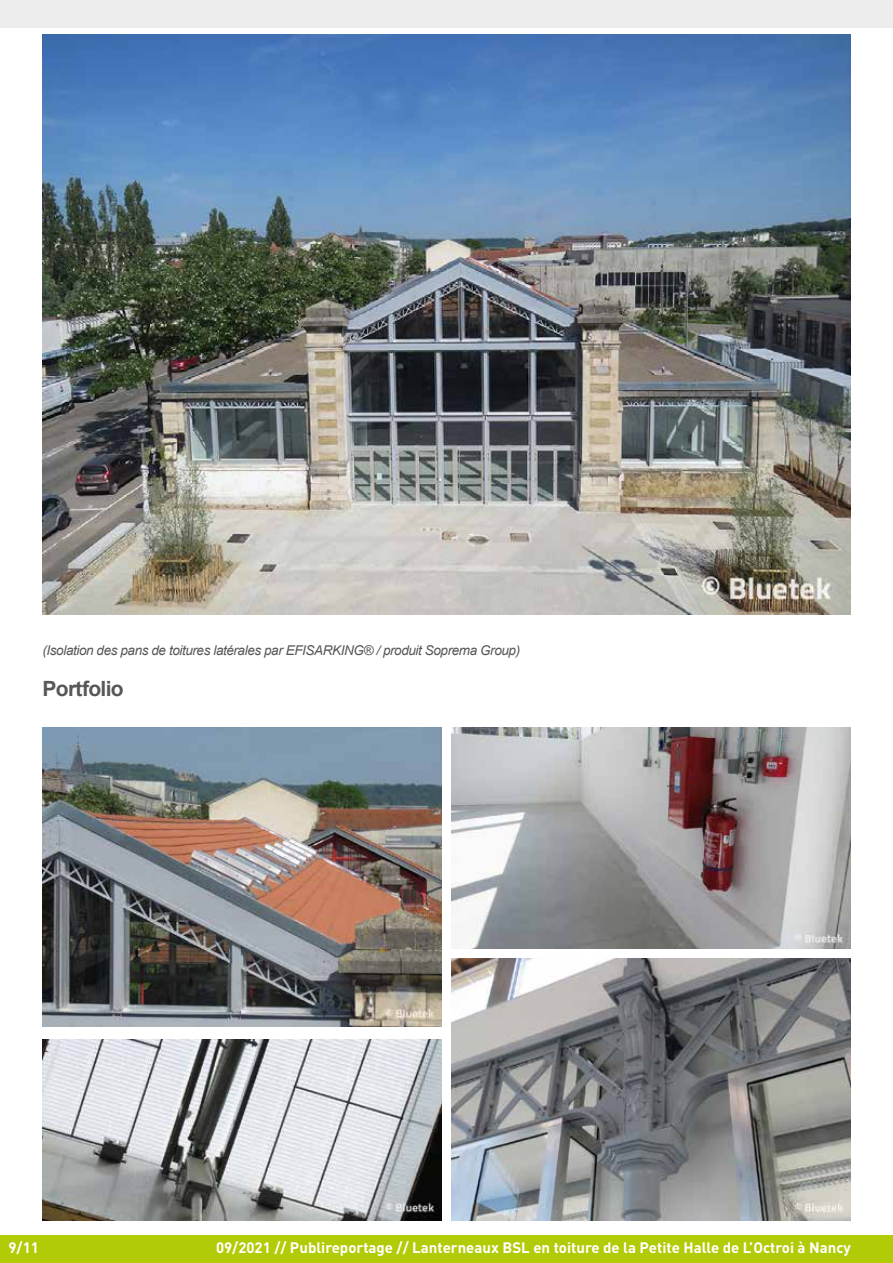
<style>
.page{position:relative;width:893px;height:1263px;background:#fff}
.page>*{position:absolute;margin:0;border:0;box-sizing:border-box;transform-origin:0 0}
.t1{font:700 21px "Arial";letter-spacing:-.03em;color:#575756}
.t2{font:700 15px "DIN Pro";color:#fff}
.t3{font:italic 13.5px "Arial";letter-spacing:-.03em;color:#575756}
</style>
<div class="page">
<div style="left:0;top:1235px;width:893px;height:28px;background:#b2cb07"></div>
<img style="left:43px;top:34px;width:807px;height:580px">
<img style="left:43px;top:1040px;width:398px;height:180px">
<img style="left:452px;top:959px;width:398px;height:261px">
<img style="left:452px;top:727px;width:398px;height:221px">
<img style="left:43px;top:727px;width:398px;height:299px">
<div style="left:0;top:0;width:893px;height:28px;background:#ededed"></div>
<p class="t3" style="left:43px;top:641px;width:479px">(Isolation des pans de toitures latérales par EFISARKING® / produit Soprema Group)</p>
<h1 class="t1" style="left:43px;top:674px;width:83px">Portfolio</h1>
<p class="t2" style="left:9px;top:1237px;width:32px">9/11</p>
<p class="t2" style="left:216px;top:1237px;width:636px">09/2021 // Publireportage // Lanterneaux BSL en toiture de la Petite Halle de L’Octroi à Nancy</p>
</div>
